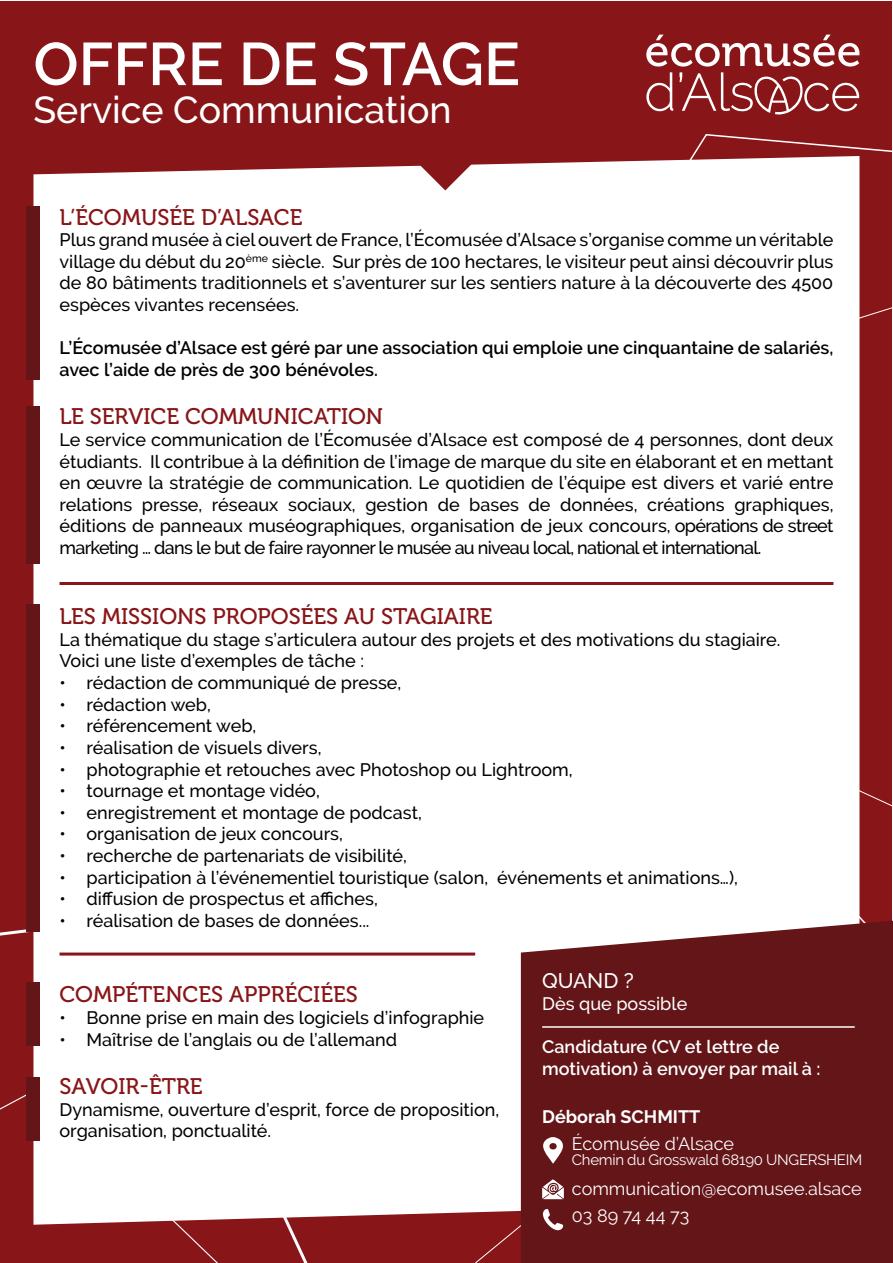
<style>
.page{position:relative;width:893px;height:1263px;background:#fff}
.page>*{position:absolute;margin:0;border:0;box-sizing:border-box;transform-origin:0 0}
.t1{font:600 60px "Raleway";color:#fff}
.t2{font:500 37.5px "Raleway";color:#fff}
.t3{font:22.5px "Museo 500";color:#881518}
.t4{font:500 21px "Raleway";color:#fff}
.t5{font:500 18px/21.6px "Raleway";color:#000;text-align:justify}
.t6{font:600 18px/21.6px "Raleway";color:#000}
.t7{font:18px/27px "Raleway";color:#fff}
.t8{font:600 18px/21.6px "Raleway";color:#fff}
.t9{font:500 18px "Raleway";color:#fff}
.t10{font:700 18px "Raleway";color:#fff}
.t11{font:15px "Raleway";letter-spacing:-.02em;color:#fff}
</style>
<div class="page">
<div style="left:1px;top:1px;width:891px;height:1261px;background:#881518"></div>
<svg style="left:646px;top:35px;width:214px;height:80px"></svg>
<svg style="left:859px;top:156px;width:34px;height:765px"></svg>
<svg style="left:0;top:1088px;width:353px;height:175px"></svg>
<div style="left:33px;top:156px;width:826px;height:1069px;background:#fff"></div>
<svg style="left:391px;top:156px;width:111px;height:34px"></svg>
<hr style="left:60px;top:582px;width:773px;height:3px;background:#881518">
<hr style="left:60px;top:952px;width:415px;height:3px;background:#881518">
<div style="left:521px;top:921px;width:372px;height:258px;background:#631518"></div>
<div style="left:26px;top:206px;width:14px;height:173px;background:#631518"></div>
<div style="left:26px;top:406px;width:14px;height:157px;background:#631518"></div>
<div style="left:26px;top:604px;width:14px;height:327px;background:#631518"></div>
<div style="left:26px;top:982px;width:14px;height:64px;background:#631518"></div>
<div style="left:26px;top:1077px;width:14px;height:63px;background:#631518"></div>
<hr style="left:542px;top:1026px;width:313px;height:2px;background:#fff">
<div style="left:517px;top:1179px;width:376px;height:84px;background:#631518"></div>
<svg style="left:542px;top:1137px;width:21px;height:26px"></svg>
<h1 class="t1" style="left:33px;top:29px;width:488px">OFFRE DE STAGE</h1>
<h2 class="t2" style="left:33px;top:88px;width:420px">Service Communication</h2>
<p class="t3" style="left:60px;top:205px;width:244px">L’ÉCOMUSÉE D’ALSACE</p>
<p class="t5" style="left:60px;top:229px;width:775px">Plus grand musée à ciel ouvert de France, l’Écomusée d’Alsace s’organise comme un véritable village du début du 20<sup>ème</sup> siècle. Sur près de 100 hectares, le visiteur peut ainsi découvrir plus de 80 bâtiments traditionnels et s’aventurer sur les sentiers nature à la découverte des 4500 espèces vivantes recensées.</p>
<p class="t6" style="left:60px;top:337px;width:775px">L’Écomusée d’Alsace est géré par une association qui emploie une cinquantaine de salariés, avec l’aide de près de 300 bénévoles.</p>
<p class="t3" style="left:60px;top:404px;width:325px">LE SERVICE COMMUNICATION</p>
<p class="t5" style="left:60px;top:429px;width:775px">Le service communication de l’Écomusée d’Alsace est composé de 4 personnes, dont deux étudiants. Il contribue à la définition de l’image de marque du site en élaborant et en mettant en œuvre la stratégie de communication. Le quotidien de l’équipe est divers et varié entre relations presse, réseaux sociaux, gestion de bases de données, créations graphiques, éditions de panneaux muséographiques, organisation de jeux concours, opérations de street marketing … dans le but de faire rayonner le musée au niveau local, national et international.</p>
<p class="t3" style="left:60px;top:604px;width:435px">LES MISSIONS PROPOSÉES AU STAGIAIRE</p>
<p class="t5" style="left:60px;top:629px;width:722px">La thématique du stage s’articulera autour des projets et des motivations du stagiaire.<br>Voici une liste d’exemples de tâche :</p>
<p class="t5" style="left:60px;top:672px;width:343px">• rédaction de communiqué de presse,</p>
<p class="t5" style="left:60px;top:693px;width:153px">• rédaction web,</p>
<p class="t5" style="left:60px;top:715px;width:198px">• référencement web,</p>
<p class="t5" style="left:60px;top:737px;width:263px">• réalisation de visuels divers,</p>
<p class="t5" style="left:60px;top:758px;width:515px">• photographie et retouches avec Photoshop ou Lightroom,</p>
<p class="t5" style="left:60px;top:780px;width:262px">• tournage et montage vidéo,</p>
<p class="t5" style="left:60px;top:801px;width:364px">• enregistrement et montage de podcast,</p>
<p class="t5" style="left:60px;top:823px;width:285px">• organisation de jeux concours,</p>
<p class="t5" style="left:60px;top:845px;width:349px">• recherche de partenariats de visibilité,</p>
<p class="t5" style="left:60px;top:866px;width:680px">• participation à l’événementiel touristique (salon, événements et animations…),</p>
<p class="t5" style="left:60px;top:888px;width:320px">• diffusion de prospectus et affiches,</p>
<p class="t5" style="left:60px;top:909px;width:312px">• réalisation de bases de données...</p>
<p class="t3" style="left:60px;top:982px;width:300px">COMPÉTENCES APPRÉCIÉES</p>
<p class="t5" style="left:60px;top:1007px;width:426px">• Bonne prise en main des logiciels d’infographie</p>
<p class="t5" style="left:60px;top:1028px;width:339px">• Maîtrise de l’anglais ou de l’allemand</p>
<p class="t3" style="left:60px;top:1074px;width:145px">SAVOIR-ÊTRE</p>
<p class="t5" style="left:60px;top:1098px;width:441px">Dynamisme, ouverture d’esprit, force de proposition, organisation, ponctualité.</p>
<p class="t4" style="left:542px;top:969px;width:93px">QUAND ?</p>
<p class="t9" style="left:542px;top:993px;width:147px">Dès que possible</p>
<p class="t8" style="left:542px;top:1036px;width:280px">Candidature (CV et lettre de motivation) à envoyer par mail à :</p>
<p class="t10" style="left:542px;top:1107px;width:160px">Déborah SCHMITT</p>
<p class="t7" style="left:572px;top:1130px;width:164px">Écomusée d’Alsace</p>
<p class="t11" style="left:572px;top:1151px;width:292px">Chemin du Grosswald 68190 UNGERSHEIM</p>
<p class="t7" style="left:572px;top:1175px;width:291px">communication@ecomusee.alsace<br>03 89 74 44 73</p>
</div>
